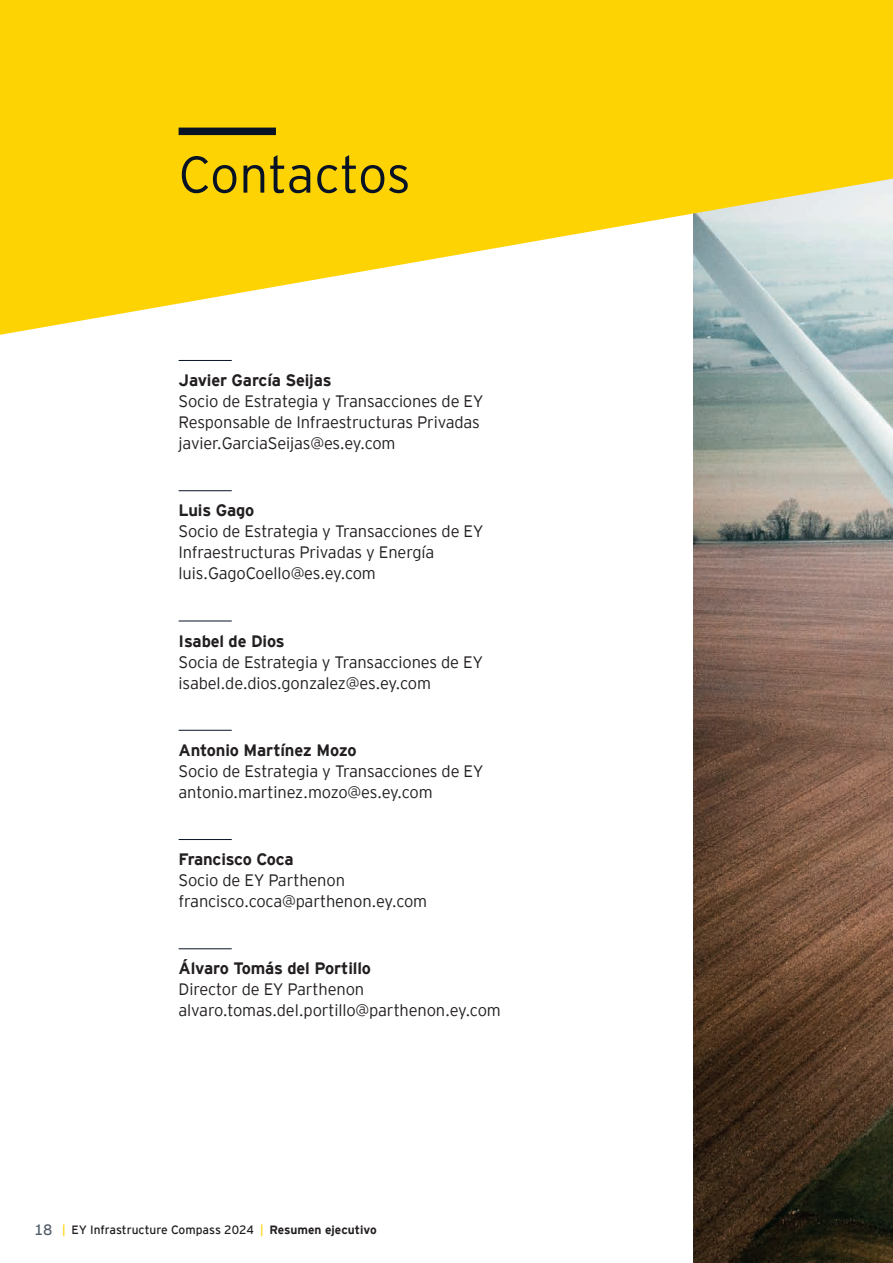
<style>
.page{position:relative;width:893px;height:1263px;background:#fff}
.page>*{position:absolute;margin:0;border:0;box-sizing:border-box;transform-origin:0 0}
.t1{font:300 51.45px "EY Interstate";letter-spacing:-.005em;color:#071224}
.t2{font:300 16.5px/21px "EY Interstate";letter-spacing:-.01em;color:#231f20}
.t3{font:700 16.5px "EY Interstate";letter-spacing:-.01em;color:#231f20}
.t4{font:12px "EY Interstate";color:#231f20}
.s1{font-size:15px;color:#545f6b}
.s2{color:#fed304}
.s3{font-weight:700}
</style>
<div class="page">
<img style="left:693px;top:335px;width:200px;height:928px">
<svg style="left:0;top:0;width:893px;height:335px;background:#f8d93b"></svg>
<div style="left:179px;top:128px;width:97px;height:7px;background:#071224"></div>
<hr style="left:179px;top:360px;width:53px;height:1px;background:#071224">
<hr style="left:179px;top:490px;width:53px;height:1px;background:#071224">
<hr style="left:179px;top:621px;width:53px;height:1px;background:#071224">
<hr style="left:179px;top:730px;width:53px;height:1px;background:#071224">
<hr style="left:179px;top:839px;width:53px;height:1px;background:#071224">
<hr style="left:179px;top:948px;width:53px;height:1px;background:#071224">
<h1 class="t1" style="left:179px;top:138px;width:234px">Contactos</h1>
<p class="t3" style="left:179px;top:368px;width:155px">Javier García Seijas</p>
<p class="t2" style="left:179px;top:390px;width:306px">Socio de Estrategia y Transacciones de EY<br>Responsable de Infraestructuras Privadas javier.GarciaSeijas@es.ey.com</p>
<p class="t3" style="left:179px;top:499px;width:77px">Luis Gago</p>
<p class="t2" style="left:179px;top:520px;width:306px">Socio de Estrategia y Transacciones de EY<br>Infraestructuras Privadas y Energía luis.GagoCoello@es.ey.com</p>
<p class="t3" style="left:179px;top:629px;width:108px">Isabel de Dios</p>
<p class="t2" style="left:179px;top:650px;width:306px">Socia de Estrategia y Transacciones de EY isabel.de.dios.gonzalez@es.ey.com</p>
<p class="t3" style="left:179px;top:738px;width:179px">Antonio Martínez Mozo</p>
<p class="t2" style="left:179px;top:760px;width:306px">Socio de Estrategia y Transacciones de EY antonio.martinez.mozo@es.ey.com</p>
<p class="t3" style="left:179px;top:847px;width:117px">Francisco Coca</p>
<p class="t2" style="left:179px;top:869px;width:250px">Socio de EY Parthenon francisco.coca@parthenon.ey.com</p>
<p class="t3" style="left:179px;top:957px;width:194px">Álvaro Tomás del Portillo</p>
<p class="t2" style="left:179px;top:978px;width:324px">Director de EY Parthenon alvaro.tomas.del.portillo@parthenon.ey.com</p>
<p class="t4" style="left:34px;top:1221px;width:344px"><span class="s1">18</span> <span class="s2">|</span> EY Infrastructure Compass 2024 <span class="s2">|</span> <span class="s3">Resumen ejecutivo</span></p>
</div>
